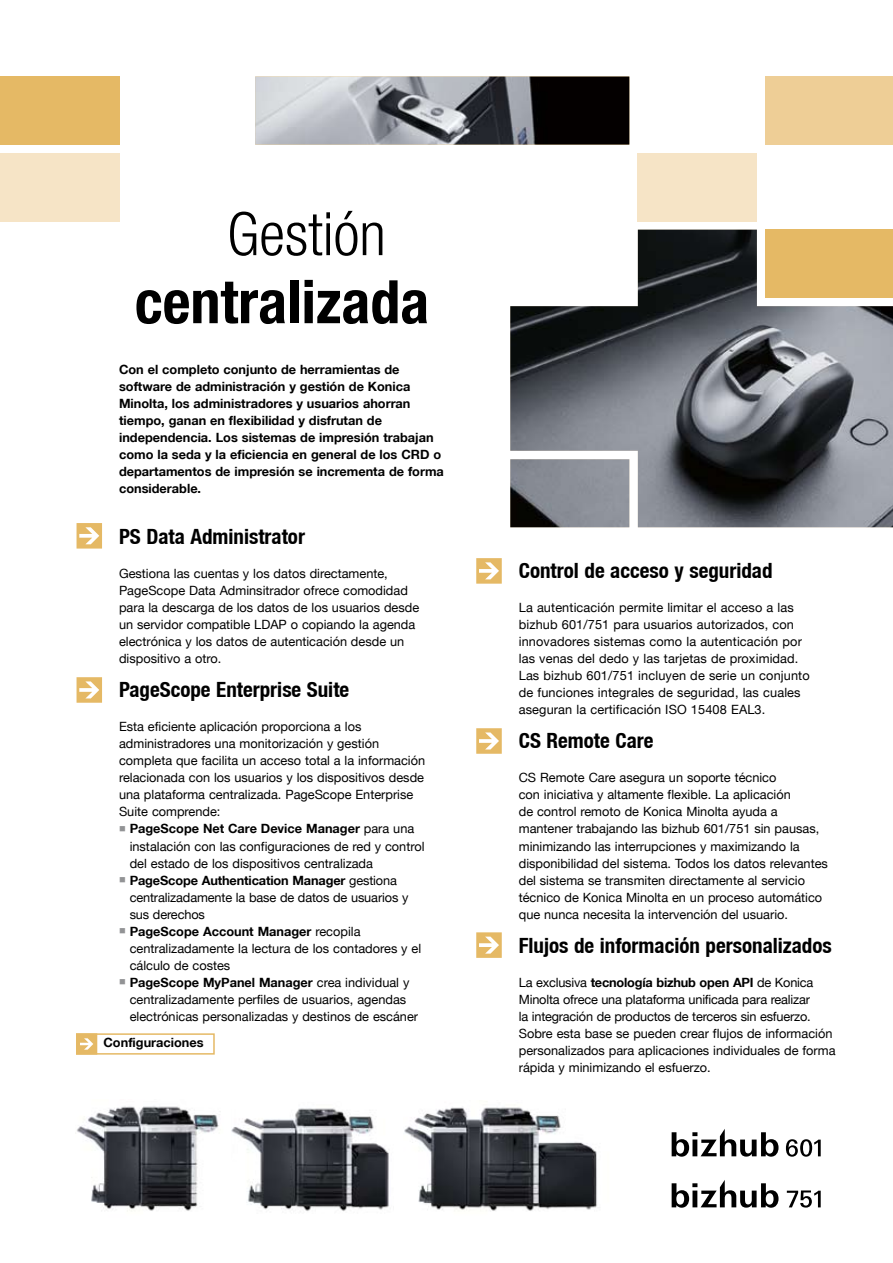
<style>
.page{position:relative;width:893px;height:1263px;background:#fff}
.page>*{position:absolute;margin:0;border:0;box-sizing:border-box;transform-origin:0 0}
.t1{font:700 condensed 60px "Helvetica KM";color:#000}
.t2{font:300 condensed 60px "Helvetica KM";color:#000}
.t3{font:700 condensed 21px "Helvetica KM";color:#000}
.t4{font:12.75px/17px "Helvetica KM";color:#000}
.t5{font:700 12.75px/17px "Helvetica KM";color:#000}
.s1{color:#929395}
.s2{font-weight:700}
</style>
<div class="page">
<img style="left:255px;top:77px;width:374px;height:68px">
<div style="left:765px;top:77px;width:128px;height:68px;background:#eece96"></div>
<div style="left:638px;top:153px;width:119px;height:68px;background:#f6e4c6"></div>
<div style="left:0;top:153px;width:119px;height:68px;background:#f6e4c6"></div>
<img style="left:76px;top:1106px;width:143px;height:105px">
<img style="left:404px;top:1107px;width:193px;height:104px">
<img style="left:231px;top:1108px;width:158px;height:103px">
<div style="left:0;top:77px;width:119px;height:68px;background:#e5b965"></div>
<svg style="left:77px;top:523px;width:25px;height:26px"></svg>
<svg style="left:77px;top:677px;width:25px;height:26px"></svg>
<svg style="left:476px;top:932px;width:26px;height:26px"></svg>
<svg style="left:476px;top:728px;width:26px;height:26px"></svg>
<svg style="left:476px;top:558px;width:26px;height:26px"></svg>
<div style="left:76px;top:1033px;width:139px;height:21px;border:2px solid #e5b965"></div>
<div style="left:77px;top:1034px;width:20px;height:20px;background:#e5b965"></div>
<div style="left:76px;top:1033px;width:21px;height:21px;border:2px solid #e5b965"></div>
<svg style="left:80px;top:1038px;width:13px;height:12px"></svg>
<svg style="left:672px;top:1180px;width:106px;height:28px"></svg>
<svg style="left:787px;top:1190px;width:34px;height:17px"></svg>
<svg style="left:672px;top:1129px;width:106px;height:28px"></svg>
<svg style="left:786px;top:1139px;width:35px;height:18px"></svg>
<img style="left:510px;top:230px;width:383px;height:297px">
<h1 class="t2" style="left:227px;top:199px;width:160px">Gestión</h1>
<h1 class="t1" style="left:135px;top:265px;width:296px">centralizada</h1>
<p class="t5" style="left:119px;top:361px;width:326px">Con el completo conjunto de herramientas de software de administración y gestión de Konica Minolta, los administradores y usuarios ahorran tiempo, ganan en flexibilidad y disfrutan de independencia. Los sistemas de impresión trabajan como la seda y la eficiencia en general de los CRD o departamentos de impresión se incrementa de forma considerable.</p>
<h2 class="t3" style="left:119px;top:524px;width:187px">PS Data Administrator</h2>
<p class="t4" style="left:119px;top:565px;width:302px">Gestiona las cuentas y los datos directamente, PageScope Data Adminsitrador ofrece comodidad para la descarga de los datos de los usuarios desde un servidor compatible LDAP o copiando la agenda electrónica y los datos de autenticación desde un dispositivo a otro.</p>
<h2 class="t3" style="left:119px;top:677px;width:232px">PageScope Enterprise Suite</h2>
<p class="t4" style="left:119px;top:718px;width:308px">Esta eficiente aplicación proporciona a los administradores una monitorización y gestión completa que facilita un acceso total a la información relacionada con los usuarios y los dispositivos desde una plataforma centralizada. PageScope Enterprise Suite comprende:</p>
<p class="t4" style="left:130px;top:821px;width:296px;text-indent:-11px"><span class="s1">■</span> <span class="s2">PageScope Net Care Device Manager</span> para una instalación con las configuraciones de red y control del estado de los dispositivos centralizada</p>
<p class="t4" style="left:130px;top:872px;width:280px;text-indent:-11px"><span class="s1">■</span> <span class="s2">PageScope Authentication Manager</span> gestiona centralizadamente la base de datos de usuarios y sus derechos</p>
<p class="t4" style="left:130px;top:923px;width:293px;text-indent:-11px"><span class="s1">■</span> <span class="s2">PageScope Account Manager</span> recopila centralizadamente la lectura de los contadores y el cálculo de costes</p>
<p class="t4" style="left:130px;top:974px;width:290px;text-indent:-11px"><span class="s1">■</span> <span class="s2">PageScope MyPanel Manager</span> crea individual y centralizadamente perfiles de usuarios, agendas electrónicas personalizadas y destinos de escáner</p>
<p class="t5" style="left:104px;top:1034px;width:102px">Configuraciones</p>
<h2 class="t3" style="left:519px;top:558px;width:255px">Control de acceso y seguridad</h2>
<p class="t4" style="left:519px;top:599px;width:292px">La autenticación permite limitar el acceso a las bizhub 601/751 para usuarios autorizados, con innovadores sistemas como la autenticación por las venas del dedo y las tarjetas de proximidad.<br>Las bizhub 601/751 incluyen de serie un conjunto de funciones integrales de seguridad, las cuales aseguran la certificación ISO 15408 EAL3.</p>
<h2 class="t3" style="left:519px;top:728px;width:136px">CS Remote Care</h2>
<p class="t4" style="left:519px;top:769px;width:311px">CS Remote Care asegura un soporte técnico<br>con iniciativa y altamente flexible. La aplicación<br>de control remoto de Konica Minolta ayuda a mantener trabajando las bizhub 601/751 sin pausas, minimizando las interrupciones y maximizando la disponibilidad del sistema. Todos los datos relevantes del sistema se transmiten directamente al servicio técnico de Konica Minolta en un proceso automático que nunca necesita la intervención del usuario.</p>
<h2 class="t3" style="left:519px;top:932px;width:315px">Flujos de información personalizados</h2>
<p class="t4" style="left:519px;top:974px;width:318px">La exclusiva <span class="s2">tecnología bizhub open API</span> de Konica Minolta ofrece una plataforma unificada para realizar<br>la integración de productos de terceros sin esfuerzo.<br>Sobre esta base se pueden crear flujos de información personalizados para aplicaciones individuales de forma rápida y minimizando el esfuerzo.</p>
</div>
